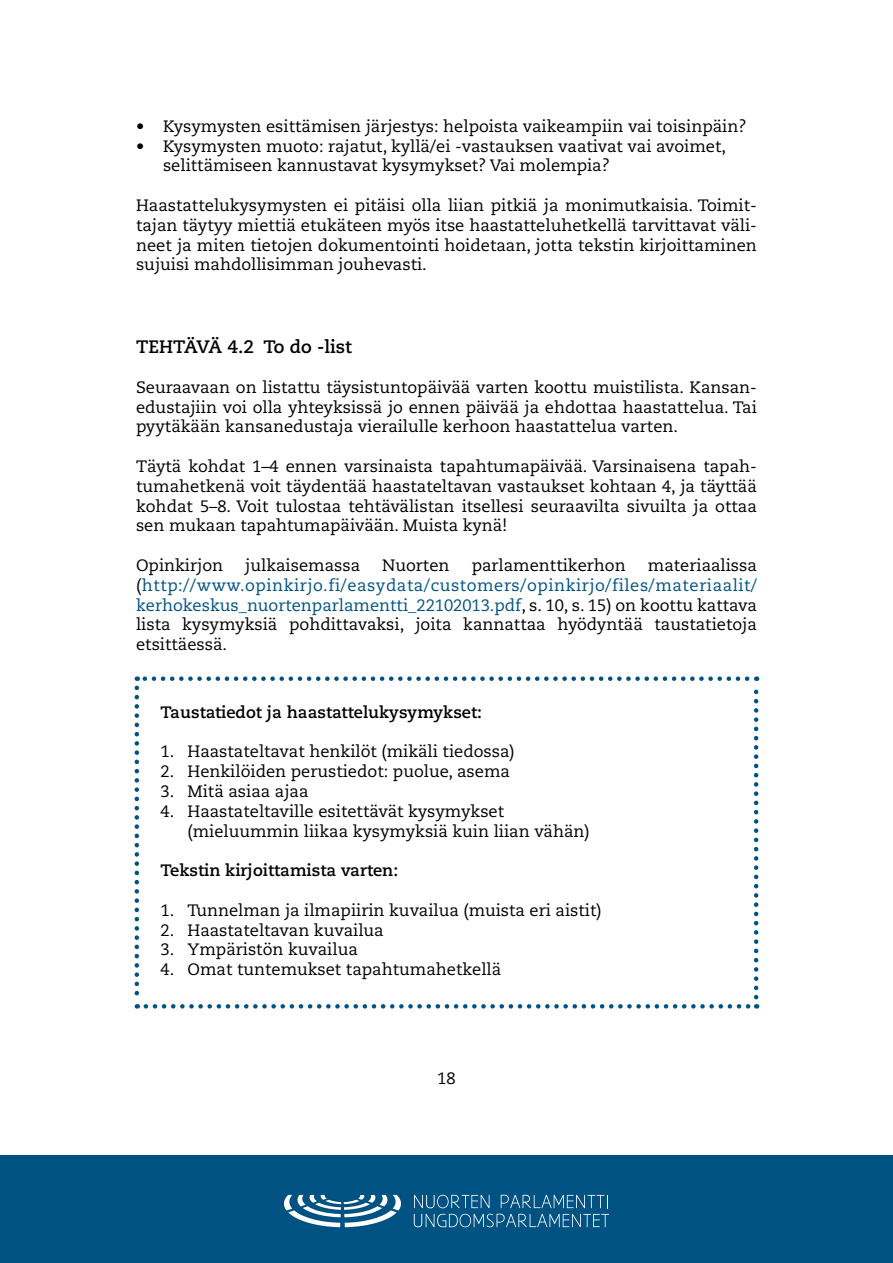
<style>
.page{position:relative;width:893px;height:1263px;background:#fff}
.page>*{position:absolute;margin:0;border:0;box-sizing:border-box;transform-origin:0 0}
.t1{font:700 18px "Caecilia LT Std";color:#000}
.t2{font:16.5px/19.8px "Caecilia LT Std";color:#000;text-align:justify}
.t3{font:700 16.5px "Caecilia LT Std";color:#000}
.s1{color:#005282}
</style>
<div class="page">
<div style="left:0;top:1155px;width:893px;height:108px;background:#005282"></div>
<svg style="left:414px;top:1194px;width:195px;height:33px"></svg>
<svg style="left:284px;top:1195px;width:117px;height:32px"></svg>
<svg style="left:135px;top:688px;width:4px;height:320px"></svg>
<svg style="left:146px;top:1004px;width:611px;height:4px"></svg>
<svg style="left:754px;top:676px;width:4px;height:321px"></svg>
<svg style="left:137px;top:676px;width:610px;height:5px"></svg>
<p class="t2" style="left:136px;top:116px;width:612px">• Kysymysten esittämisen järjestys: helpoista vaikeampiin vai toisinpäin?</p>
<p class="t2" style="left:163px;top:136px;width:564px;text-indent:-27px">• Kysymysten muoto: rajatut, kyllä/ei -vastauksen vaativat vai avoimet, selittämiseen kannustavat kysymykset? Vai molempia?</p>
<p class="t2" style="left:136px;top:196px;width:622px">Haastattelukysymysten ei pitäisi olla liian pitkiä ja monimutkaisia. Toimit&shy;tajan täytyy miettiä etukäteen myös itse haastatteluhetkellä tarvittavat väli&shy;neet ja miten tietojen dokumentointi hoidetaan, jotta tekstin kirjoittaminen sujuisi mahdollisimman jouhevasti.</p>
<p class="t1" style="left:136px;top:336px;width:217px">TEHTÄVÄ 4.2 To do -list</p>
<p class="t2" style="left:136px;top:377px;width:622px">Seuraavaan on listattu täysistuntopäivää varten koottu muistilista. Kansan&shy;edustajiin voi olla yhteyksissä jo ennen päivää ja ehdottaa haastattelua. Tai pyytäkään kansanedustaja vierailulle kerhoon haastattelua varten.</p>
<p class="t2" style="left:136px;top:457px;width:622px">Täytä kohdat 1–4 ennen varsinaista tapahtumapäivää. Varsinaisena tapah&shy;tumahetkenä voit täydentää haastateltavan vastaukset kohtaan 4, ja täyttää kohdat 5–8. Voit tulostaa tehtävälistan itsellesi seuraavilta sivuilta ja ottaa sen mukaan tapahtumapäivään. Muista kynä!</p>
<p class="t2" style="left:136px;top:556px;width:89px">Opinkirjon</p>
<p class="t2" style="left:245px;top:556px;width:116px">julkaisemassa</p>
<p class="t2" style="left:382px;top:556px;width:69px">Nuorten</p>
<p class="t2" style="left:472px;top:556px;width:156px">parlamenttikerhon</p>
<p class="t2" style="left:136px;top:556px;width:623px;text-indent:512px">materiaalissa (<span class="s1">http://www.opinkirjo.fi/easydata/customers/opinkirjo/files/materiaalit/ kerhokeskus_nuortenparlamentti_22102013.pdf</span>, s. 10, s. 15) on koottu kattava lista kysymyksiä pohdittavaksi, joita kannattaa hyödyntää taustatietoja etsittäessä.</p>
<p class="t3" style="left:161px;top:702px;width:323px">Taustatiedot ja haastattelukysymykset:</p>
<p class="t2" style="left:161px;top:742px;width:356px">1. Haastateltavat henkilöt (mikäli tiedossa)</p>
<p class="t2" style="left:161px;top:762px;width:351px">2. Henkilöiden perustiedot: puolue, asema</p>
<p class="t2" style="left:161px;top:782px;width:149px">3. Mitä asiaa ajaa</p>
<p class="t2" style="left:188px;top:801px;width:404px;text-indent:-27px">4. Haastateltaville esitettävät kysymykset (mieluummin liikaa kysymyksiä kuin liian vähän)</p>
<p class="t3" style="left:161px;top:861px;width:239px">Tekstin kirjoittamista varten:</p>
<p class="t2" style="left:161px;top:900px;width:443px">1. Tunnelman ja ilmapiirin kuvailua (muista eri aistit)</p>
<p class="t2" style="left:161px;top:920px;width:225px">2. Haastateltavan kuvailua</p>
<p class="t2" style="left:161px;top:940px;width:199px">3. Ympäristön kuvailua</p>
<p class="t2" style="left:161px;top:960px;width:342px">4. Omat tuntemukset tapahtumahetkellä</p>
<p class="t2" style="left:437px;top:1069px;width:20px">18</p>
</div>
